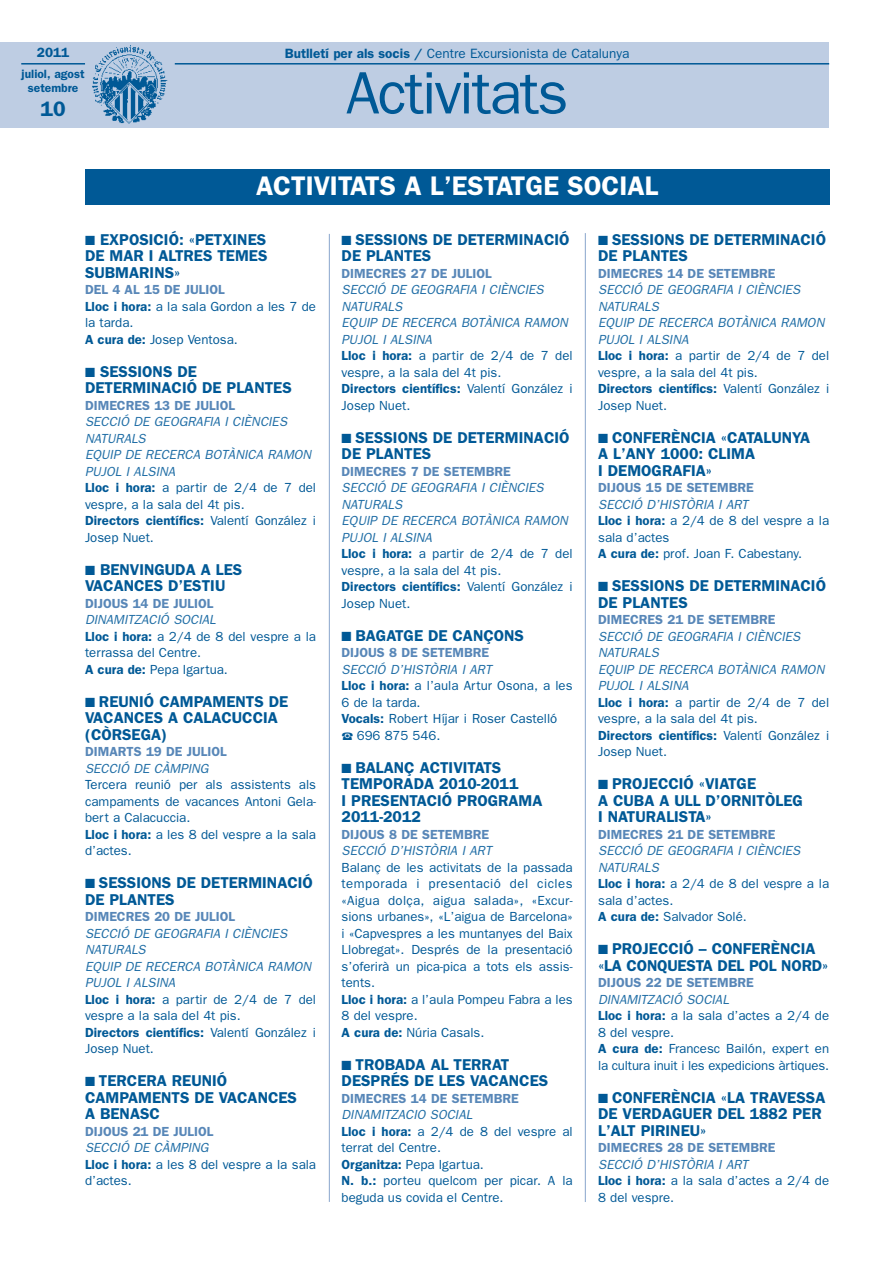
<style>
.page{position:relative;width:893px;height:1263px;background:#fff}
.page>*{position:absolute;margin:0;border:0;box-sizing:border-box;transform-origin:0 0}
.t1{font:60px "Franklin Gothic";letter-spacing:-.03em;color:#005996}
.t2{font:600 27px "Franklin Gothic";color:#fff}
.t3{font:600 21px "Franklin Gothic";color:#005996}
.t4{font:600 15.75px/16.5px "Franklin Gothic";color:#005996}
.t5{font:13.5px "Franklin Gothic";color:#005996}
.t6{font:600 13.5px "Franklin Gothic";color:#005996}
.t7{font:13.2px/16.5px "Franklin Gothic";color:#005996}
.t8{font:italic 13.2px/16.5px "Franklin Gothic";color:#206ea6}
.t9{font:600 13.2px "Franklin Gothic";color:#5887b8}
.t10{font:600 12px/13.5px "Franklin Gothic";color:#005996;text-align:center}
.s1{font-weight:600}
.s2{font-weight:600;font-style:normal;color:#005996}
.s3{font-style:normal;color:#005996}
.s4{font-style:italic;color:#206ea6}
.s5{font-family:"European Pi Four";font-size:12px}
.s6{font-weight:600;color:#5887b8}
</style>
<div class="page">
<div style="left:0;top:43px;width:829px;height:85px;background:#becde3"></div>
<hr style="left:175px;top:63px;width:654px;height:2px;background:#005996">
<hr style="left:21px;top:63px;width:64px;height:2px;background:#005996">
<img style="left:92px;top:46px;width:75px;height:78px">
<hr style="left:585px;top:233px;width:1px;height:969px;background:#88a5cc">
<hr style="left:329px;top:234px;width:1px;height:968px;background:#88a5cc">
<div style="left:85px;top:169px;width:744px;height:35px;background:#005996"></div>
<p class="t6" style="left:37px;top:45px;width:34px">2011</p>
<p class="t10" style="left:22px;top:67px;width:65px">juliol, agost setembre</p>
<h3 class="t3" style="left:41px;top:97px;width:27px">10</h3>
<p class="t5" style="left:285px;top:45px;width:346px"><span class="s1">Butlletí per als socis /</span> Centre Excursionista de Catalunya</p>
<h1 class="t1" style="left:346px;top:58px;width:224px">Activitats</h1>
<h2 class="t2" style="left:256px;top:169px;width:404px">ACTIVITATS A L’ESTATGE SOCIAL</h2>
<p class="t4" style="left:342px;top:231px;width:229px">■ SESSIONS DE DETERMINACIÓ<br>DE PLANTES</p>
<p class="t9" style="left:342px;top:265px;width:152px">DIMECRES 27 DE JULIOL</p>
<p class="t8" style="left:342px;top:281px;width:233px">SECCIÓ DE GEOGRAFIA I CIÈNCIES<br>NATURALS<br>EQUIP DE RECERCA BOTÀNICA RAMON<br>PUJOL I ALSINA<br><span class="s2">Lloc i hora:</span> <span class="s3">a partir de 2/4 de 7 del vespre, a la sala del 4t pis.<br></span><span class="s2">Directors científics:</span> <span class="s3">Valentí González i<br>Josep Nuet.</span></p>
<p class="t4" style="left:342px;top:429px;width:229px">■ SESSIONS DE DETERMINACIÓ<br>DE PLANTES</p>
<p class="t9" style="left:342px;top:463px;width:171px">DIMECRES 7 DE SETEMBRE</p>
<p class="t8" style="left:342px;top:479px;width:233px">SECCIÓ DE GEOGRAFIA I CIÈNCIES<br>NATURALS<br>EQUIP DE RECERCA BOTÀNICA RAMON<br>PUJOL I ALSINA<br><span class="s2">Lloc i hora:</span> <span class="s3">a partir de 2/4 de 7 del vespre, a la sala del 4t pis.<br></span><span class="s2">Directors científics:</span> <span class="s3">Valentí González i<br>Josep Nuet.</span></p>
<p class="t4" style="left:342px;top:627px;width:184px">■ BAGATGE DE CANÇONS</p>
<p class="t9" style="left:342px;top:645px;width:149px">DIJOUS 8 DE SETEMBRE</p>
<p class="t7" style="left:342px;top:661px;width:233px"><span class="s4">SECCIÓ D’HISTÒRIA I ART<br></span><span class="s1">Lloc i hora:</span> a l’aula Artur Osona, a les<br>6 de la tarda.<br><span class="s1">Vocals:</span> Robert Híjar i Roser Castelló</p>
<p class="t7" style="left:342px;top:727px;width:100px"><span class="s5">-</span> 696 875 546.</p>
<p class="t4" style="left:342px;top:759px;width:202px">■ BALANÇ ACTIVITATS<br>TEMPORADA 2010-2011<br>I PRESENTACIÓ PROGRAMA<br>2011-2012</p>
<p class="t9" style="left:342px;top:826px;width:149px">DIJOUS 8 DE SETEMBRE</p>
<p class="t8" style="left:342px;top:842px;width:152px">SECCIÓ D’HISTÒRIA I ART</p>
<p class="t7" style="left:342px;top:859px;width:233px">Balanç de les activitats de la passada temporada i presentació del cicles «Aigua dolça, aigua salada», «Excur&shy;sions urbanes», «L’aigua de Barcelona» i «Capvespres a les muntanyes del Baix<br>Llobregat». Després de la presentació s’oferirà un pica-pica a tots els assis&shy;tents.<br><span class="s1">Lloc i hora:</span> a l’aula Pompeu Fabra a les<br>8 del vespre.<br><span class="s1">A cura de:</span> Núria Casals.</p>
<p class="t4" style="left:342px;top:1056px;width:208px">■ TROBADA AL TERRAT<br>DESPRÉS DE LES VACANCES</p>
<p class="t9" style="left:342px;top:1090px;width:179px">DIMECRES 14 DE SETEMBRE</p>
<p class="t7" style="left:342px;top:1106px;width:233px"><span class="s4">DINAMITZACIO SOCIAL<br></span><span class="s1">Lloc i hora:</span> a 2/4 de 8 del vespre al terrat del Centre.<br><span class="s1">Organitza:</span> Pepa Igartua.<br><span class="s1">N. b.:</span> porteu quelcom per picar. A la beguda us covida el Centre.</p>
<p class="t4" style="left:85px;top:231px;width:184px;text-align:justify">■ EXPOSICIÓ: «PETXINES DE MAR I ALTRES TEMES SUBMARINS»</p>
<p class="t7" style="left:85px;top:281px;width:233px"><span class="s6">DEL 4 AL 15 DE JULIOL<br></span><span class="s1">Lloc i hora:</span> a la sala Gordon a les 7 de la tarda.<br><span class="s1">A cura de:</span> Josep Ventosa.</p>
<p class="t4" style="left:85px;top:363px;width:208px">■ SESSIONS DE<br>DETERMINACIÓ DE PLANTES</p>
<p class="t9" style="left:85px;top:397px;width:152px">DIMECRES 13 DE JULIOL</p>
<p class="t8" style="left:85px;top:413px;width:233px">SECCIÓ DE GEOGRAFIA I CIÈNCIES<br>NATURALS<br>EQUIP DE RECERCA BOTÀNICA RAMON<br>PUJOL I ALSINA<br><span class="s2">Lloc i hora:</span> <span class="s3">a partir de 2/4 de 7 del vespre, a la sala del 4t pis.<br></span><span class="s2">Directors científics:</span> <span class="s3">Valentí González i<br>Josep Nuet.</span></p>
<p class="t4" style="left:85px;top:561px;width:159px">■ BENVINGUDA A LES<br>VACANCES D’ESTIU</p>
<p class="t9" style="left:85px;top:595px;width:130px">DIJOUS 14 DE JULIOL</p>
<p class="t7" style="left:85px;top:611px;width:233px"><span class="s4">DINAMITZACIÓ SOCIAL<br></span><span class="s1">Lloc i hora:</span> a 2/4 de 8 del vespre a la terrassa del Centre.<br><span class="s1">A cura de:</span> Pepa Igartua.</p>
<p class="t4" style="left:85px;top:693px;width:205px">■ REUNIÓ CAMPAMENTS DE<br>VACANCES A CALACUCCIA (CÒRSEGA)</p>
<p class="t9" style="left:85px;top:744px;width:143px">DIMARTS 19 DE JULIOL</p>
<p class="t8" style="left:85px;top:760px;width:125px">SECCIÓ DE CÀMPING</p>
<p class="t7" style="left:85px;top:776px;width:233px">Tercera reunió per als assistents als campaments de vacances Antoni Gela&shy;bert a Calacuccia.<br><span class="s1">Lloc i hora:</span> a les 8 del vespre a la sala d’actes.</p>
<p class="t4" style="left:85px;top:874px;width:229px">■ SESSIONS DE DETERMINACIÓ<br>DE PLANTES</p>
<p class="t9" style="left:85px;top:909px;width:152px">DIMECRES 20 DE JULIOL</p>
<p class="t8" style="left:85px;top:925px;width:233px">SECCIÓ DE GEOGRAFIA I CIÈNCIES<br>NATURALS<br>EQUIP DE RECERCA BOTÀNICA RAMON<br>PUJOL I ALSINA<br><span class="s2">Lloc i hora:</span> <span class="s3">a partir de 2/4 de 7 del vespre a la sala del 4t pis.<br></span><span class="s2">Directors científics:</span> <span class="s3">Valentí González i<br>Josep Nuet.</span></p>
<p class="t4" style="left:85px;top:1072px;width:213px">■ TERCERA REUNIÓ<br>CAMPAMENTS DE VACANCES<br>A BENASC</p>
<p class="t9" style="left:85px;top:1123px;width:130px">DIJOUS 21 DE JULIOL</p>
<p class="t7" style="left:85px;top:1139px;width:233px"><span class="s4">SECCIÓ DE CÀMPING<br></span><span class="s1">Lloc i hora:</span> a les 8 del vespre a la sala d’actes.</p>
<p class="t4" style="left:598px;top:231px;width:229px">■ SESSIONS DE DETERMINACIÓ<br>DE PLANTES</p>
<p class="t9" style="left:598px;top:265px;width:179px">DIMECRES 14 DE SETEMBRE</p>
<p class="t8" style="left:598px;top:281px;width:233px">SECCIÓ DE GEOGRAFIA I CIÈNCIES<br>NATURALS<br>EQUIP DE RECERCA BOTÀNICA RAMON<br>PUJOL I ALSINA<br><span class="s2">Lloc i hora:</span> <span class="s3">a partir de 2/4 de 7 del vespre, a la sala del 4t pis.<br></span><span class="s2">Directors científics:</span> <span class="s3">Valentí González i<br>Josep Nuet.</span></p>
<p class="t4" style="left:598px;top:429px;width:213px">■ CONFERÈNCIA «CATALUNYA<br>A L’ANY 1000: CLIMA<br>I DEMOGRAFIA»</p>
<p class="t9" style="left:598px;top:480px;width:157px">DIJOUS 15 DE SETEMBRE</p>
<p class="t7" style="left:598px;top:496px;width:233px"><span class="s4">SECCIÓ D’HISTÒRIA I ART<br></span><span class="s1">Lloc i hora:</span> a 2/4 de 8 del vespre a la sala d’actes<br><span class="s1">A cura de:</span> prof. Joan F. Cabestany.</p>
<p class="t4" style="left:598px;top:577px;width:229px">■ SESSIONS DE DETERMINACIÓ<br>DE PLANTES</p>
<p class="t9" style="left:598px;top:612px;width:179px">DIMECRES 21 DE SETEMBRE</p>
<p class="t8" style="left:598px;top:628px;width:233px">SECCIÓ DE GEOGRAFIA I CIÈNCIES<br>NATURALS<br>EQUIP DE RECERCA BOTÀNICA RAMON<br>PUJOL I ALSINA<br><span class="s2">Lloc i hora:</span> <span class="s3">a partir de 2/4 de 7 del vespre, a la sala del 4t pis.<br></span><span class="s2">Directors científics:</span> <span class="s3">Valentí González i<br>Josep Nuet.</span></p>
<p class="t4" style="left:598px;top:775px;width:206px">■ PROJECCIÓ «VIATGE<br>A CUBA A ULL D’ORNITÒLEG<br>I NATURALISTA»</p>
<p class="t9" style="left:598px;top:826px;width:179px">DIMECRES 21 DE SETEMBRE</p>
<p class="t7" style="left:598px;top:842px;width:233px"><span class="s4">SECCIÓ DE GEOGRAFIA I CIÈNCIES<br>NATURALS<br></span><span class="s1">Lloc i hora:</span> a 2/4 de 8 del vespre a la sala d’actes.<br><span class="s1">A cura de:</span> Salvador Solé.</p>
<p class="t4" style="left:598px;top:940px;width:232px">■ PROJECCIÓ – CONFERÈNCIA «LA CONQUESTA DEL POL NORD»</p>
<p class="t9" style="left:598px;top:975px;width:157px">DIJOUS 22 DE SETEMBRE</p>
<p class="t7" style="left:598px;top:991px;width:233px"><span class="s4">DINAMITZACIÓ SOCIAL<br></span><span class="s1">Lloc i hora:</span> a la sala d’actes a 2/4 de<br>8 del vespre.<br><span class="s1">A cura de:</span> Francesc Bailón, expert en la cultura inuit i les expedicions àrtiques.</p>
<p class="t4" style="left:598px;top:1089px;width:229px">■ CONFERÈNCIA «LA TRAVESSA<br>DE VERDAGUER DEL 1882 PER<br>L’ALT PIRINEU»</p>
<p class="t9" style="left:598px;top:1140px;width:179px">DIMECRES 28 DE SETEMBRE</p>
<p class="t7" style="left:598px;top:1156px;width:233px"><span class="s4">SECCIÓ D’HISTÒRIA I ART<br></span><span class="s1">Lloc i hora:</span> a la sala d’actes a 2/4 de<br>8 del vespre.</p>
</div>
